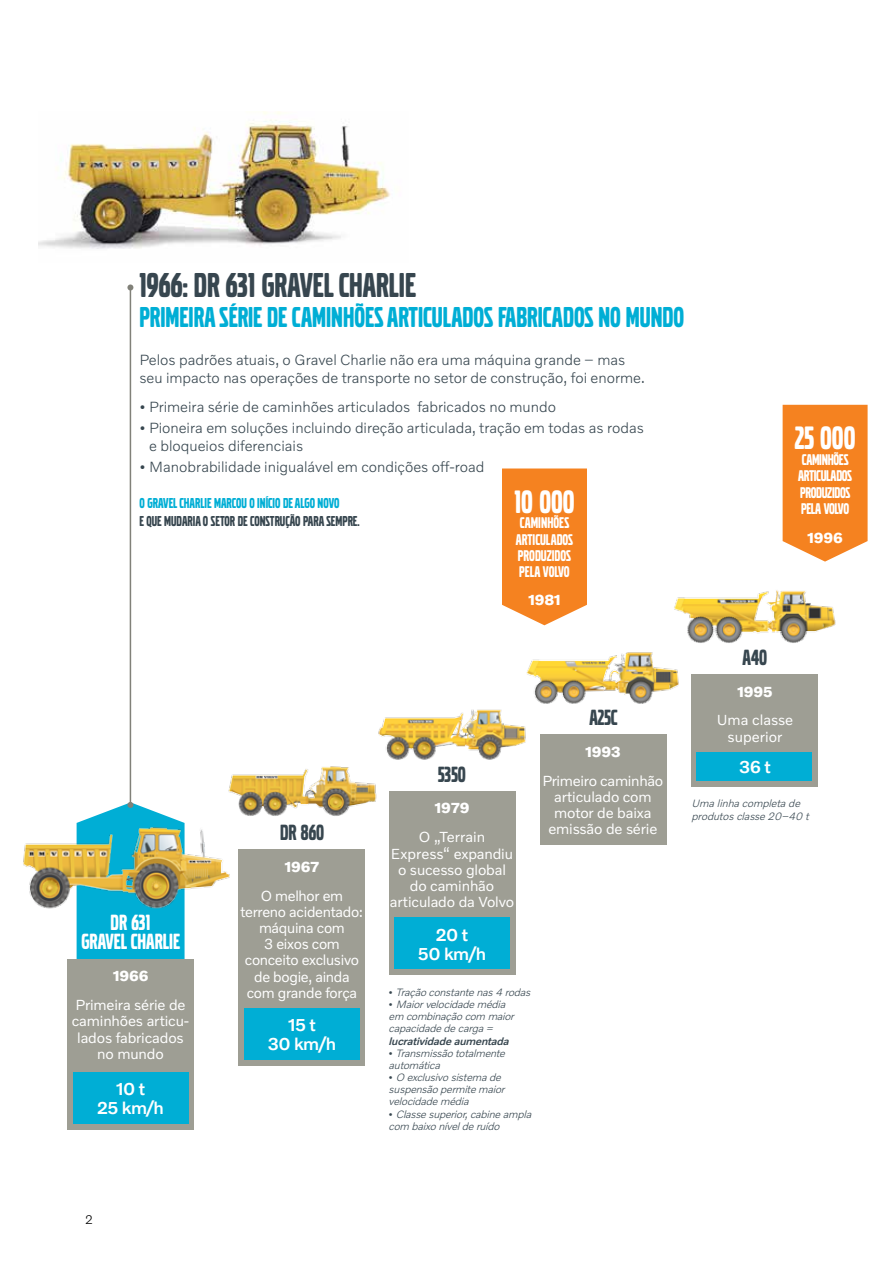
<style>
.page{position:relative;width:893px;height:1263px;background:#fff}
.page>*{position:absolute;margin:0;border:0;box-sizing:border-box;transform-origin:0 0}
.t1{font:36px "Volvo Broad Pro";color:#37464f}
.t2{font:33.75px "Volvo Broad Pro";color:#fff}
.t3{font:30px "Volvo Broad Pro";color:#00aed5}
.t4{font:22.95px/18.9px "Volvo Broad Pro";color:#fff;text-align:center}
.t5{font:22.95px "Volvo Broad Pro";color:#37464f}
.t6{font:500 17.55px/18.8px "Volvo Novum";letter-spacing:-.03em;color:#fff;text-align:center}
.t7{font:16.2px/16.2px "Volvo Broad Pro";letter-spacing:-.005em;color:#fff}
.t8{font:300 15px/18px "Volvo Novum";color:#37464f}
.t9{font:15px "Volvo Broad Pro";color:#37464f}
.t10{font:15px "Volvo Broad Pro";color:#00aed5}
.t11{font:14.85px/16.2px "Volvo Novum";letter-spacing:-.01em;color:#fff;text-align:center}
.t12{font:700 14.85px "Volvo Novum";letter-spacing:-.01em;color:#fff}
.t13{font:300 12.75px "Volvo Novum";color:#000}
.t14{font:italic 300 10.8px/12.1px "Volvo Novum";color:#37464f}
.t15{font:italic 500 10.8px "Volvo Novum";color:#37464f}
.s1{font-style:normal}
</style>
<div class="page">
<div style="left:540px;top:735px;width:127px;height:110px;background:#9e9e94"></div>
<div style="left:389px;top:791px;width:126px;height:184px;background:#9e9e94"></div>
<div style="left:691px;top:674px;width:127px;height:112px;background:#9e9e94"></div>
<div style="left:67px;top:959px;width:127px;height:170px;background:#9e9e94"></div>
<div style="left:239px;top:849px;width:126px;height:216px;background:#9e9e94"></div>
<img style="left:39px;top:112px;width:351px;height:137px">
<div style="left:73px;top:1072px;width:116px;height:51px;background:#00aed5"></div>
<div style="left:244px;top:1008px;width:116px;height:51px;background:#00aed5"></div>
<div style="left:394px;top:918px;width:116px;height:51px;background:#00aed5"></div>
<div style="left:697px;top:752px;width:115px;height:28px;background:#00aed5"></div>
<svg style="left:502px;top:468px;width:85px;height:157px;background:#f58a2e"></svg>
<hr style="left:130px;top:287px;width:1px;height:518px;background:#818179">
<svg style="left:127px;top:284px;width:6px;height:6px"></svg>
<svg style="left:77px;top:802px;width:108px;height:157px;background:#27badb"></svg>
<svg style="left:783px;top:405px;width:85px;height:157px;background:#f58a30"></svg>
<img style="left:674px;top:590px;width:162px;height:53px">
<img style="left:526px;top:652px;width:153px;height:51px">
<img style="left:378px;top:709px;width:148px;height:51px">
<img style="left:228px;top:766px;width:149px;height:50px">
<img style="left:23px;top:824px;width:207px;height:86px">
<h1 class="t1" style="left:140px;top:268px;width:278px">1966: DR 631 GRAVEL CHARLIE</h1>
<h3 class="t3" style="left:140px;top:303px;width:546px">PRIMEIRA SÉRIE DE CAMINHÕES ARTICULADOS FABRICADOS NO MUNDO</h3>
<p class="t8" style="left:140px;top:351px;width:507px">Pelos padrões atuais, o Gravel Charlie não era uma máquina grande − mas seu impacto nas operações de transporte no setor de construção, foi enorme.</p>
<p class="t8" style="left:140px;top:397px;width:418px">• Primeira série de caminhões articulados fabricados no mundo</p>
<p class="t8" style="left:149px;top:418px;width:496px;text-indent:-10px">• Pioneira em soluções incluindo direção articulada, tração em todas as rodas e bloqueios diferenciais</p>
<p class="t8" style="left:140px;top:457px;width:346px">• Manobrabilidade inigualável em condições off-road</p>
<p class="t10" style="left:140px;top:496px;width:201px">O GRAVEL CHARLIE MARCOU O INÍCIO DE ALGO NOVO</p>
<p class="t9" style="left:140px;top:514px;width:221px">E QUE MUDARIA O SETOR DE CONSTRUÇÃO PARA SEMPRE.</p>
<h2 class="t2" style="left:514px;top:486px;width:62px">10 000</h2>
<p class="t7" style="left:516px;top:515px;width:59px">CAMINHÕES<br>ARTICULADOS<br>PRODUZIDOS<br>PELA VOLVO</p>
<p class="t12" style="left:528px;top:590px;width:34px">1981</p>
<h2 class="t2" style="left:795px;top:422px;width:62px">25 000</h2>
<p class="t7" style="left:798px;top:452px;width:55px">CAMINHÕES<br>ARTICULADOS<br>PRODUZIDOS<br>PELA VOLVO</p>
<p class="t12" style="left:807px;top:528px;width:37px">1996</p>
<h3 class="t4" style="left:81px;top:913px;width:100px">DR 631<br>GRAVEL CHARLIE</h3>
<p class="t12" style="left:113px;top:967px;width:37px">1966</p>
<p class="t11" style="left:72px;top:996px;width:119px">Primeira série de caminhões articu&shy;lados fabricados no mundo</p>
<p class="t6" style="left:97px;top:1079px;width:68px">10 t<br>25 km/h</p>
<h3 class="t5" style="left:280px;top:822px;width:46px">DR 860</h3>
<p class="t12" style="left:284px;top:857px;width:36px">1967</p>
<p class="t11" style="left:241px;top:887px;width:124px">O melhor em terreno acidentado: máquina com<br>3 eixos com conceito exclusivo de bogie, ainda com grande força</p>
<p class="t6" style="left:268px;top:1015px;width:70px">15 t<br>30 km/h</p>
<h3 class="t5" style="left:438px;top:764px;width:29px">5350</h3>
<p class="t12" style="left:434px;top:799px;width:37px">1979</p>
<p class="t11" style="left:390px;top:828px;width:126px">O „Terrain<br>Express“ expandiu o sucesso global do caminhão articulado da Volvo</p>
<p class="t6" style="left:418px;top:924px;width:70px">20 t<br>50 km/h</p>
<p class="t14" style="left:389px;top:986px;width:147px"><span class="s1">•</span> Traçãoconstantenas4 rodas</p>
<p class="t14" style="left:389px;top:998px;width:130px"><span class="s1">•</span> Maiorvelocidademédia em combinaçãocom maior capacidadedecarga=</p>
<p class="t15" style="left:389px;top:1034px;width:125px">lucratividadeaumentada</p>
<p class="t14" style="left:389px;top:1046px;width:121px"><span class="s1">•</span> Transmissãototalmente automática</p>
<p class="t14" style="left:389px;top:1071px;width:121px"><span class="s1">•</span> O exclusivosistemade suspensãopermitemaior velocidademédia</p>
<p class="t14" style="left:389px;top:1107px;width:147px"><span class="s1">•</span> Classesuperior,cabineampla com baixonívelderuído</p>
<h3 class="t5" style="left:589px;top:707px;width:30px">A25C</h3>
<p class="t12" style="left:585px;top:742px;width:37px">1993</p>
<p class="t11" style="left:542px;top:772px;width:122px">Primeiro caminhão articulado com motor de baixa emissão de série</p>
<h3 class="t5" style="left:743px;top:647px;width:26px">A40</h3>
<p class="t12" style="left:737px;top:682px;width:37px">1995</p>
<p class="t11" style="left:717px;top:712px;width:78px">Uma classe superior</p>
<p class="t6" style="left:739px;top:757px;width:33px">36 t</p>
<p class="t14" style="left:691px;top:797px;width:122px">Umalinhacompletade produtosclasse20–40 t</p>
<p class="t13" style="left:85px;top:1211px;width:9px">2</p>
</div>
